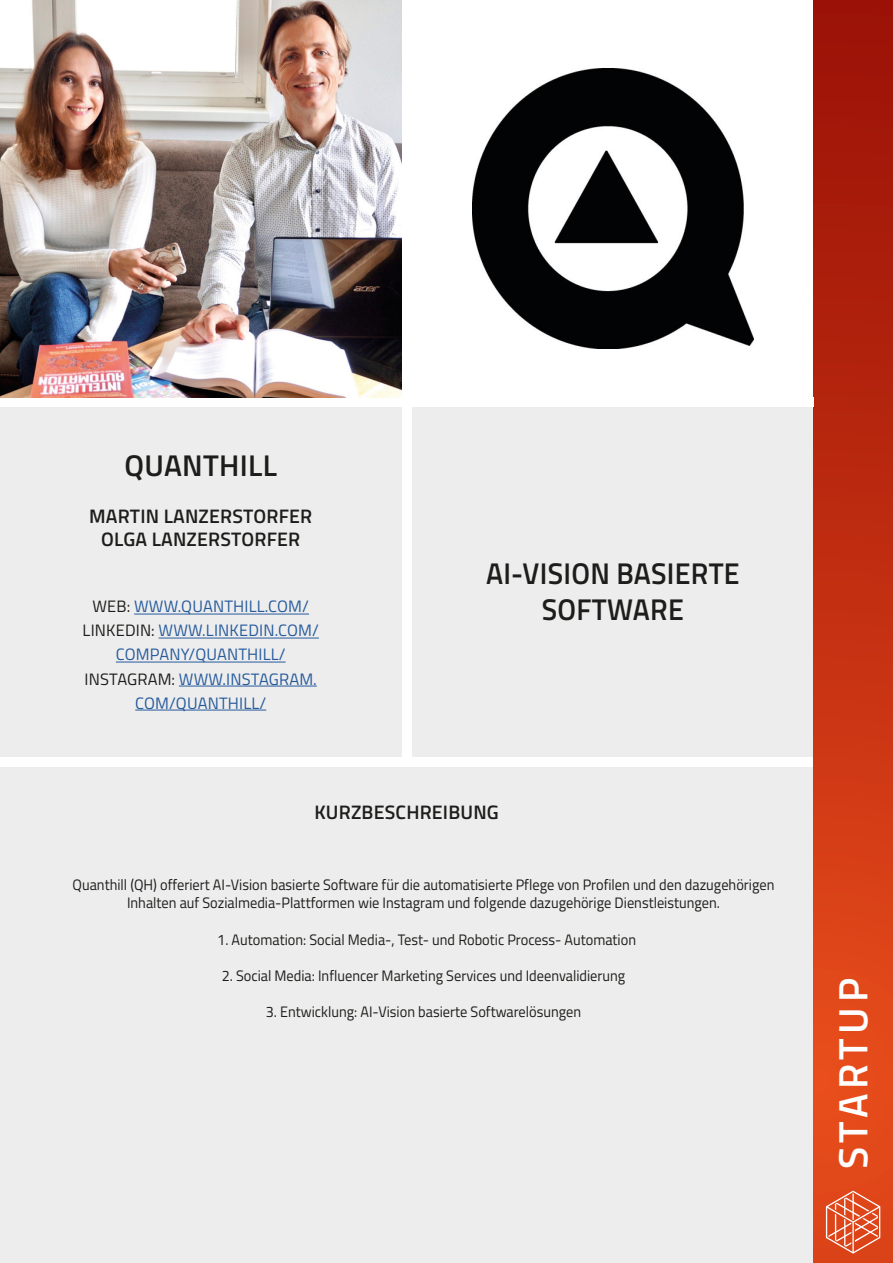
<style>
.page{position:relative;width:893px;height:1263px;background:#fff}
.page>*{position:absolute;margin:0;border:0;box-sizing:border-box;transform-origin:0 0}
.t1{font:600 40.95px "Titillium Web";letter-spacing:.11em;color:#fff}
.t2{font:600 30px/36px "Titillium Web";letter-spacing:.01em;color:#1d1d1b;text-align:center;scale:.95 1}
.t3{font:600 30px "Titillium Web";letter-spacing:.01em;color:#1d1d1b}
.t4{font:600 19.5px/23.4px "Titillium Web";letter-spacing:.01em;color:#1d1d1b;text-align:center}
.t5{font:16.5px/24px "Titillium Web";letter-spacing:.01em;color:#275b9c;text-align:center}
.t6{font:15.15px/18.1px "Titillium Web";color:#1d1d1b;text-align:center;scale:.95 1}
.s1{color:#1d1d1b}
</style>
<div class="page">
<div style="left:0;top:407px;width:813px;height:856px;background:#ededed"></div>
<div style="left:0;top:757px;width:813px;height:9px;background:#fff"></div>
<div style="left:402px;top:0;width:10px;height:761px;background:#fff"></div>
<div style="left:813px;top:0;width:80px;height:1263px;background:linear-gradient(to bottom,#9b1107,#ed511d)"></div>
<svg style="left:826px;top:1191px;width:54px;height:62px;background:#e46d4b"></svg>
<hr style="left:134px;top:614px;width:175px;height:1px;background:#275b9c">
<hr style="left:159px;top:638px;width:160px;height:1px;background:#275b9c">
<hr style="left:116px;top:662px;width:170px;height:1px;background:#275b9c">
<hr style="left:179px;top:686px;width:138px;height:1px;background:#275b9c">
<hr style="left:135px;top:710px;width:131px;height:1px;background:#275b9c">
<img style="left:473px;top:68px;width:280px;height:280px">
<img style="left:0;top:0;width:402px;height:397px">
<h2 class="t3" style="left:124px;top:443px;width:154px">QUANTHILL</h2>
<p class="t4" style="left:89px;top:503px;width:225px">MARTIN LANZERSTORFER<br>OLGA LANZERSTORFER</p>
<p class="t5" style="left:83px;top:594px;width:238px"><span class="s1">WEB:</span> WWW.QUANTHILL.COM/<br><span class="s1">LINKEDIN:</span> WWW.LINKEDIN.COM/<br>COMPANY/QUANTHILL/<br><span class="s1">INSTAGRAM:</span> WWW.INSTAGRAM.<br>COM/QUANTHILL/</p>
<h2 class="t2" style="left:486px;top:554px;width:269px">AI-VISION BASIERTE<br>SOFTWARE</h2>
<p class="t4" style="left:314px;top:799px;width:186px">KURZBESCHREIBUNG</p>
<p class="t6" style="left:73px;top:875px;width:740px">Quanthill (QH) offeriert AI-Vision basierte Software für die automatisierte Pflege von Profilen und den dazugehörigen<br>Inhalten auf Sozialmedia-Plattformen wie Instagram und folgende dazugehörige Dienstleistungen.</p>
<p class="t6" style="left:217px;top:929px;width:442px">1. Automation: Social Media-, Test- und Robotic Process- Automation</p>
<p class="t6" style="left:222px;top:966px;width:426px">2. Social Media: Influencer Marketing Services und Ideenvalidierung</p>
<p class="t6" style="left:266px;top:1002px;width:334px">3. Entwicklung: AI-Vision basierte Softwarelösungen</p>
<h1 class="t1" style="left:822px;top:1169px;width:192px;rotate:-90deg">STARTUP</h1>
</div>
